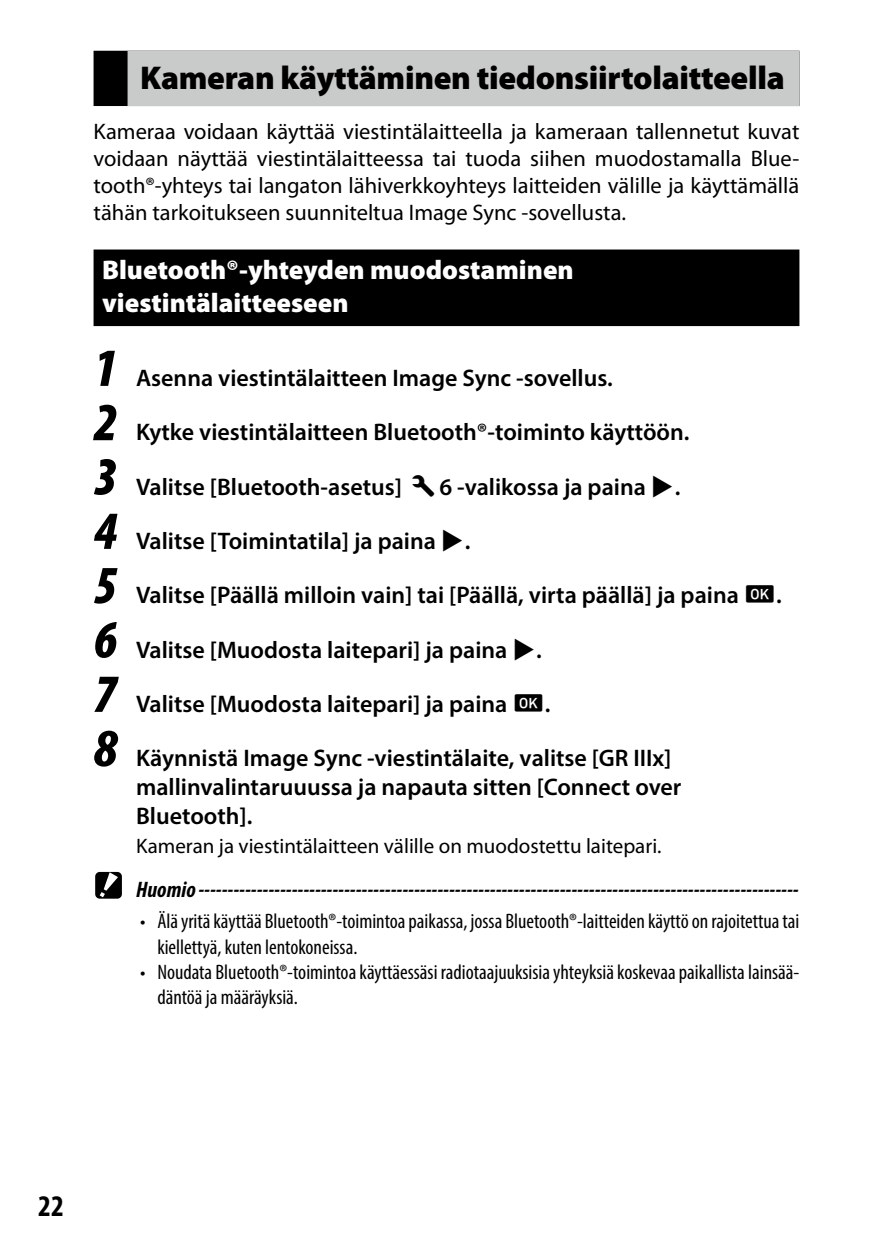
<style>
.page{position:relative;width:893px;height:1259px;background:#fff}
.page>*{position:absolute;margin:0;border:0;box-sizing:border-box;transform-origin:0 0}
.t1{font:italic 900 condensed 54px "Myriad Pro";color:#000}
.t2{font:900 33px "Myriad Pro";letter-spacing:-.01em;color:#000}
.t3{font:700 condensed 30px "Myriad Pro";color:#000}
.t4{font:900 27px/32.4px "Myriad Pro";color:#fff}
.t5{font:600 24px/28.8px "Myriad Pro";color:#000}
.t6{font:22.5px/27px "Myriad Pro";color:#000;text-align:justify}
.t7{font:italic 700 condensed 22.5px "Myriad Pro";color:#000}
.t8{font:condensed 21px/25.2px "Myriad Pro";color:#000}
.t9{font:21px "Myriad Pro";color:#000}
.s1{font-family:"INGRI100";font-weight:400}
</style>
<div class="page">
<div style="left:94px;top:51px;width:705px;height:55px;background:#000"></div>
<div style="left:128px;top:51px;width:671px;height:55px;background:#c9caca"></div>
<div style="left:94px;top:249px;width:705px;height:77px;background:#000"></div>
<div style="left:95px;top:872px;width:27px;height:26px;background:#000;border-radius:5px"></div>
<svg style="left:100px;top:872px;width:18px;height:25px"></svg>
<h2 class="t2" style="left:140px;top:56px;width:646px">Kameran käyttäminen tiedonsiirtolaitteella</h2>
<p class="t6" style="left:94px;top:117px;width:707px">Kameraa voidaan käyttää viestintälaitteella ja kameraan tallennetut kuvat voidaan näyttää viestintälaitteessa tai tuoda siihen muodostamalla Blue&shy;tooth®-yhteys tai langaton lähiverkkoyhteys laitteiden välille ja käyttämällä tähän tarkoitukseen suunniteltua Image Sync -sovellusta.</p>
<p class="t4" style="left:102px;top:253px;width:473px">Bluetooth®-yhteyden muodostaminen viestintälaitteeseen</p>
<h1 class="t1" style="left:94px;top:333px;width:26px">1</h1>
<p class="t5" style="left:136px;top:363px;width:478px">Asenna viestintälaitteen Image Sync -sovellus.</p>
<h1 class="t1" style="left:94px;top:388px;width:26px">2</h1>
<h1 class="t1" style="left:94px;top:442px;width:26px">3</h1>
<h1 class="t1" style="left:94px;top:496px;width:26px">4</h1>
<h1 class="t1" style="left:94px;top:551px;width:26px">5</h1>
<h1 class="t1" style="left:94px;top:605px;width:26px">6</h1>
<h1 class="t1" style="left:94px;top:659px;width:26px">7</h1>
<h1 class="t1" style="left:94px;top:713px;width:26px">8</h1>
<p class="t5" style="left:136px;top:417px;width:555px">Kytke viestintälaitteen Bluetooth®-toiminto käyttöön.</p>
<p class="t5" style="left:136px;top:471px;width:546px">Valitse [Bluetooth-asetus] <span class="s1">E</span>6 -valikossa ja paina <span class="s1">d</span>.</p>
<p class="t5" style="left:136px;top:526px;width:336px">Valitse [Toimintatila] ja paina <span class="s1">d</span>.</p>
<p class="t5" style="left:136px;top:580px;width:647px">Valitse [Päällä milloin vain] tai [Päällä, virta päällä] ja paina <span class="s1">e</span>.</p>
<p class="t5" style="left:136px;top:634px;width:407px">Valitse [Muodosta laitepari] ja paina <span class="s1">d</span>.</p>
<p class="t5" style="left:136px;top:689px;width:416px">Valitse [Muodosta laitepari] ja paina <span class="s1">e</span>.</p>
<p class="t5" style="left:136px;top:743px;width:547px">Käynnistä Image Sync -viestintälaite, valitse [GR IIIx] mallinvalintaruuussa ja napauta sitten [Connect over<br>Bluetooth].</p>
<p class="t9" style="left:136px;top:833px;width:527px">Kameran ja viestintälaitteen välille on muodostettu laitepari.</p>
<p class="t7" style="left:136px;top:876px;width:664px">Huomio -------------------------------------------------------------------------------------------------------</p>
<p class="t8" style="left:157px;top:908px;width:644px;text-indent:-17px">• Älä yritä käyttää Bluetooth®-toimintoa paikassa, jossa Bluetooth®-laitteiden käyttö on rajoitettua tai kiellettyä, kuten lentokoneissa.</p>
<p class="t8" style="left:157px;top:959px;width:644px;text-indent:-17px">• Noudata Bluetooth®-toimintoa käyttäessäsi radiotaajuuksisia yhteyksiä koskevaa paikallista lainsää&shy;däntöä ja määräyksiä.</p>
<p class="t3" style="left:38px;top:1187px;width:27px">22</p>
</div>
